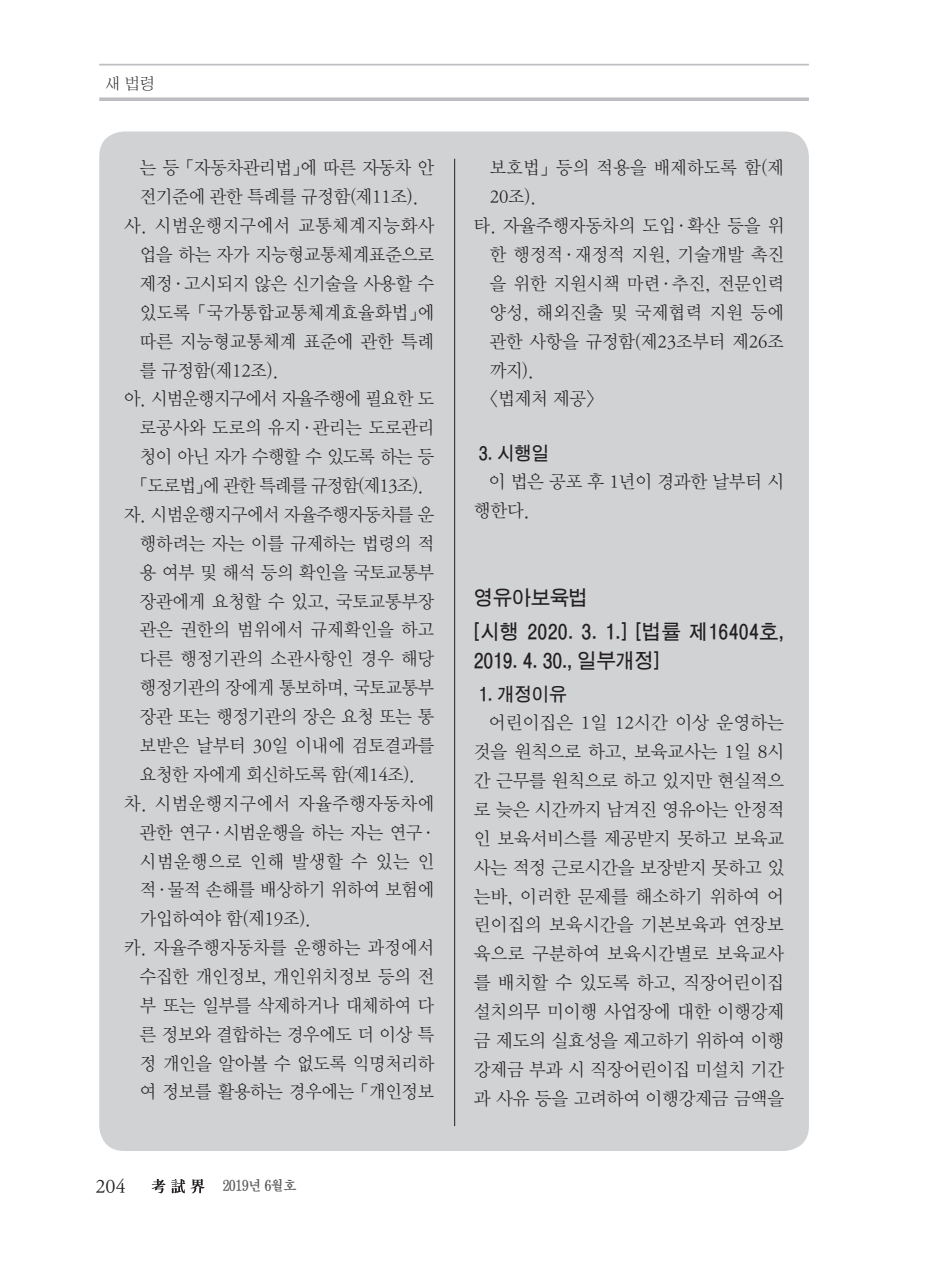
<style>
.page{position:relative;width:933px;height:1275px;background:#fff}
.page>*{position:absolute;margin:0;border:0;box-sizing:border-box;transform-origin:0 0}
.t1{font:20.12px/33.8px "D Xgo Std 40";letter-spacing:.02em;color:#231f20;scale:.95 1}
.t2{font:20.12px "D Xgo Std 40";letter-spacing:-.01em;color:#231f20;scale:.95 1}
.t3{font:19.25px "DX Nmu Std 30";color:#231f20}
.t4{font:18.38px "DX Nmu Std 20";letter-spacing:-.01em;color:#231f20;scale:.95 1}
.t5{font:18.38px/28.9px "DX Nmu Std 20";letter-spacing:-.01em;color:#231f20}
.t6{font:18.38px "DX Nmu Std 20";letter-spacing:.01em;color:#231f20;scale:.95 1}
.t7{font:18.38px "DX Nmu Std 20";letter-spacing:-.04em;color:#231f20;scale:.95 1}
.t8{font:18.38px "DX Nmu Std 20";letter-spacing:.035em;color:#231f20;scale:.95 1}
.t9{font:18.38px "DX Nmu Std 20";letter-spacing:.015em;color:#231f20;scale:.95 1}
.t10{font:18.38px "DX Nmu Std 20";letter-spacing:.025em;color:#231f20;scale:.95 1}
.t11{font:18.38px "DX Nmu Std 20";letter-spacing:.02em;color:#231f20;scale:.95 1}
.t12{font:18.38px "DX Nmu Std 20";letter-spacing:.04em;color:#231f20;scale:.95 1}
.t13{font:18.38px "D Xgo Std 40";letter-spacing:-.01em;color:#231f20;scale:.95 1}
.t14{font:15.75px "DX Shnm Std";color:#231f20}
.t15{font:14px "D Xmu Std 40";letter-spacing:-.05em;color:#5a5a5d;scale:.95 1}
.s1{font-family:"DX Nmu Std 30"}
</style>
<div class="page">
<svg style="left:99px;top:97px;width:710px;height:4px;background:#c4c4c7"></svg>
<hr style="left:99px;top:64px;width:710px;height:2px;background:#bcbdc0">
<svg style="left:152px;top:1179px;width:13px;height:14px"></svg>
<svg style="left:171px;top:1179px;width:14px;height:14px"></svg>
<svg style="left:191px;top:1179px;width:14px;height:14px"></svg>
<div style="left:99px;top:131px;width:710px;height:1020px;background:#d1d2d4;border-radius:25px"></div>
<hr style="left:454px;top:159px;width:1px;height:967px;background:#231f20">
<p class="t14" style="left:105px;top:76px;width:51px">새 법령</p>
<p class="t4" style="left:140px;top:159px;width:311px">는 등 「자동차관리법」에 따른 자동차 안</p>
<p class="t4" style="left:140px;top:188px;width:294px">전기준에 관한 특례를 규정함(제11조).</p>
<p class="t8" style="left:124px;top:216px;width:328px">사. 시범운행지구에서 교통체계지능화사</p>
<p class="t4" style="left:140px;top:245px;width:311px">업을 하는 자가 지능형교통체계표준으로</p>
<p class="t4" style="left:140px;top:274px;width:311px">제정<span class="s1">·</span>고시되지 않은 신기술을 사용할 수</p>
<p class="t10" style="left:140px;top:303px;width:311px">있도록 「국가통합교통체계효율화법」에</p>
<p class="t6" style="left:140px;top:332px;width:311px">따른 지능형교통체계 표준에 관한 특례</p>
<p class="t4" style="left:140px;top:361px;width:147px">를 규정함(제12조).</p>
<p class="t7" style="left:124px;top:390px;width:328px">아. 시범운행지구에서 자율주행에 필요한 도</p>
<p class="t4" style="left:140px;top:419px;width:311px">로공사와 도로의 유지<span class="s1">·</span>관리는 도로관리</p>
<p class="t7" style="left:140px;top:447px;width:311px">청이 아닌 자가 수행할 수 있도록 하는 등</p>
<p class="t7" style="left:140px;top:476px;width:300px">「도로법」에 관한 특례를 규정함(제13조).</p>
<p class="t4" style="left:124px;top:505px;width:328px">자. 시범운행지구에서 자율주행자동차를 운</p>
<p class="t4" style="left:140px;top:534px;width:311px">행하려는 자는 이를 규제하는 법령의 적</p>
<p class="t4" style="left:140px;top:563px;width:311px">용 여부 및 해석 등의 확인을 국토교통부</p>
<p class="t4" style="left:140px;top:592px;width:311px">장관에게 요청할 수 있고, 국토교통부장</p>
<p class="t6" style="left:140px;top:621px;width:311px">관은 권한의 범위에서 규제확인을 하고</p>
<p class="t6" style="left:140px;top:650px;width:311px">다른 행정기관의 소관사항인 경우 해당</p>
<p class="t4" style="left:140px;top:678px;width:311px">행정기관의 장에게 통보하며, 국토교통부</p>
<p class="t4" style="left:140px;top:707px;width:311px">장관 또는 행정기관의 장은 요청 또는 통</p>
<p class="t4" style="left:140px;top:736px;width:311px">보받은 날부터 30일 이내에 검토결과를</p>
<p class="t4" style="left:140px;top:765px;width:291px">요청한 자에게 회신하도록 함(제14조).</p>
<p class="t8" style="left:124px;top:794px;width:328px">차. 시범운행지구에서 자율주행자동차에</p>
<p class="t4" style="left:140px;top:823px;width:311px">관한 연구<span class="s1">·</span>시범운행을 하는 자는 연구<span class="s1">·</span></p>
<p class="t12" style="left:140px;top:852px;width:311px">시범운행으로 인해 발생할 수 있는 인</p>
<p class="t4" style="left:140px;top:881px;width:311px">적<span class="s1">·</span>물적 손해를 배상하기 위하여 보험에</p>
<p class="t4" style="left:140px;top:909px;width:181px">가입하여야 함(제19조).</p>
<p class="t9" style="left:124px;top:938px;width:328px">카. 자율주행자동차를 운행하는 과정에서</p>
<p class="t4" style="left:140px;top:967px;width:311px">수집한 개인정보, 개인위치정보 등의 전</p>
<p class="t4" style="left:140px;top:996px;width:311px">부 또는 일부를 삭제하거나 대체하여 다</p>
<p class="t4" style="left:140px;top:1025px;width:311px">른 정보와 결합하는 경우에도 더 이상 특</p>
<p class="t4" style="left:140px;top:1054px;width:311px">정 개인을 알아볼 수 없도록 익명처리하</p>
<p class="t4" style="left:140px;top:1083px;width:311px">여 정보를 활용하는 경우에는 「개인정보</p>
<p class="t3" style="left:95px;top:1177px;width:31px">204</p>
<p class="t15" style="left:222px;top:1179px;width:80px">2019년 6월호</p>
<p class="t9" style="left:490px;top:159px;width:311px">보호법」 등의 적용을 배제하도록 함(제</p>
<p class="t4" style="left:490px;top:188px;width:50px">20조).</p>
<p class="t4" style="left:474px;top:216px;width:328px">타. 자율주행자동차의 도입<span class="s1">·</span>확산 등을 위</p>
<p class="t6" style="left:490px;top:245px;width:311px">한 행정적<span class="s1">·</span>재정적 지원, 기술개발 촉진</p>
<p class="t6" style="left:490px;top:274px;width:311px">을 위한 지원시책 마련<span class="s1">·</span>추진, 전문인력</p>
<p class="t11" style="left:490px;top:303px;width:311px">양성, 해외진출 및 국제협력 지원 등에</p>
<p class="t4" style="left:490px;top:332px;width:311px">관한 사항을 규정함(제23조부터 제26조</p>
<p class="t4" style="left:490px;top:361px;width:48px">까지).</p>
<p class="t5" style="left:489px;top:385px;width:108px">&lt;법제처 제공&gt;</p>
<p class="t13" style="left:479px;top:444px;width:76px">3. 시행일</p>
<p class="t5" style="left:474px;top:468px;width:312px;text-indent:15px">이 법은 공포 후 1년이 경과한 날부터 시 행한다.</p>
<p class="t1" style="left:474px;top:582px;width:328px">영유아보육법<br>[시행 2020. 3. 1.] [법률 제16404호,</p>
<p class="t2" style="left:474px;top:651px;width:197px">2019. 4. 30., 일부개정]</p>
<p class="t13" style="left:479px;top:684px;width:94px">1. 개정이유</p>
<p class="t5" style="left:474px;top:709px;width:312px;text-align:justify;text-indent:15px">어린이집은 1일 12시간 이상 운영하는 것을 원칙으로 하고, 보육교사는 1일 8시 간 근무를 원칙으로 하고 있지만 현실적으 로 늦은 시간까지 남겨진 영유아는 안정적 인 보육서비스를 제공받지 못하고 보육교 사는 적정 근로시간을 보장받지 못하고 있 는바, 이러한 문제를 해소하기 위하여 어 린이집의 보육시간을 기본보육과 연장보 육으로 구분하여 보육시간별로 보육교사 를 배치할 수 있도록 하고, 직장어린이집 설치의무 미이행 사업장에 대한 이행강제 금 제도의 실효성을 제고하기 위하여 이행 강제금 부과 시 직장어린이집 미설치 기간 과 사유 등을 고려하여 이행강제금 금액을</p>
</div>
